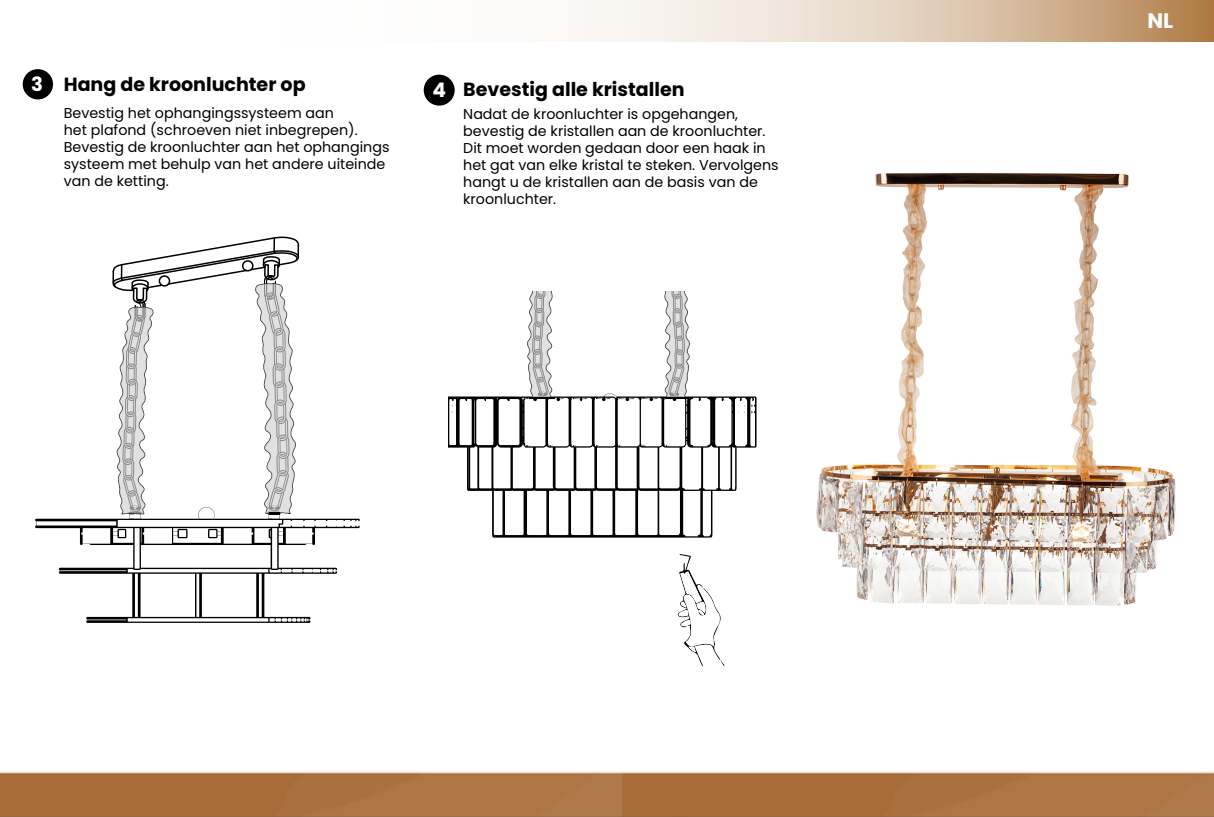
<style>
.page{position:relative;width:1214px;height:817px;background:#fff}
.page>*{position:absolute;margin:0;border:0;box-sizing:border-box;transform-origin:0 0}
.t1{font:700 21px "Poppins";color:#fff}
.t2{font:700 19.6px "Poppins";color:#fff}
.t3{font:700 19px "Poppins";color:#000}
.t4{font:14.2px/17.2px "Poppins";color:#000}
.s1{font-size:20px;color:#fff}
</style>
<div class="page">
<img style="left:816px;top:173px;width:360px;height:433px">
<svg style="left:571px;top:0;width:642px;height:42px;background:#dfcbb6"></svg>
<div style="left:23px;top:69px;width:30px;height:30px;background:#000;border-radius:50%"></div>
<div style="left:423px;top:75px;width:31px;height:31px;background:#000;border-radius:50%"></div>
<img style="left:0;top:771px;width:1213px;height:45px">
<img style="left:35px;top:518px;width:325px;height:105px">
<div style="left:484px;top:209px;width:337px;height:80px;background:#fff"></div>
<svg style="left:108px;top:236px;width:193px;height:331px"></svg>
<img style="left:448px;top:393px;width:309px;height:145px">
<svg style="left:677px;top:554px;width:48px;height:113px"></svg>
<svg style="left:656px;top:291px;width:35px;height:150px"></svg>
<svg style="left:526px;top:291px;width:35px;height:164px"></svg>
<h2 class="t2" style="left:31px;top:72px;width:13px">3</h2>
<h3 class="t3" style="left:432px;top:78px;width:254px"><span class="s1">4</span> Bevestig alle kristallen</h3>
<p class="t4" style="left:463px;top:105px;width:317px">Nadat de kroonluchter is opgehangen, bevestig de kristallen aan de kroonluchter.<br>Dit moet worden gedaan door een haak in het gat van elke kristal te steken. Vervolgens hangt u de kristallen aan de basis van de kroonluchter.</p>
<h3 class="t3" style="left:64px;top:73px;width:243px">Hang de kroonluchter op</h3>
<p class="t4" style="left:64px;top:104px;width:327px">Bevestig het ophangingssysteem aan<br>het plafond (schroeven niet inbegrepen).<br>Bevestig de kroonluchter aan het ophangings systeem met behulp van het andere uiteinde van de ketting.</p>
<h1 class="t1" style="left:1147px;top:8px;width:27px">NL</h1>
</div>
